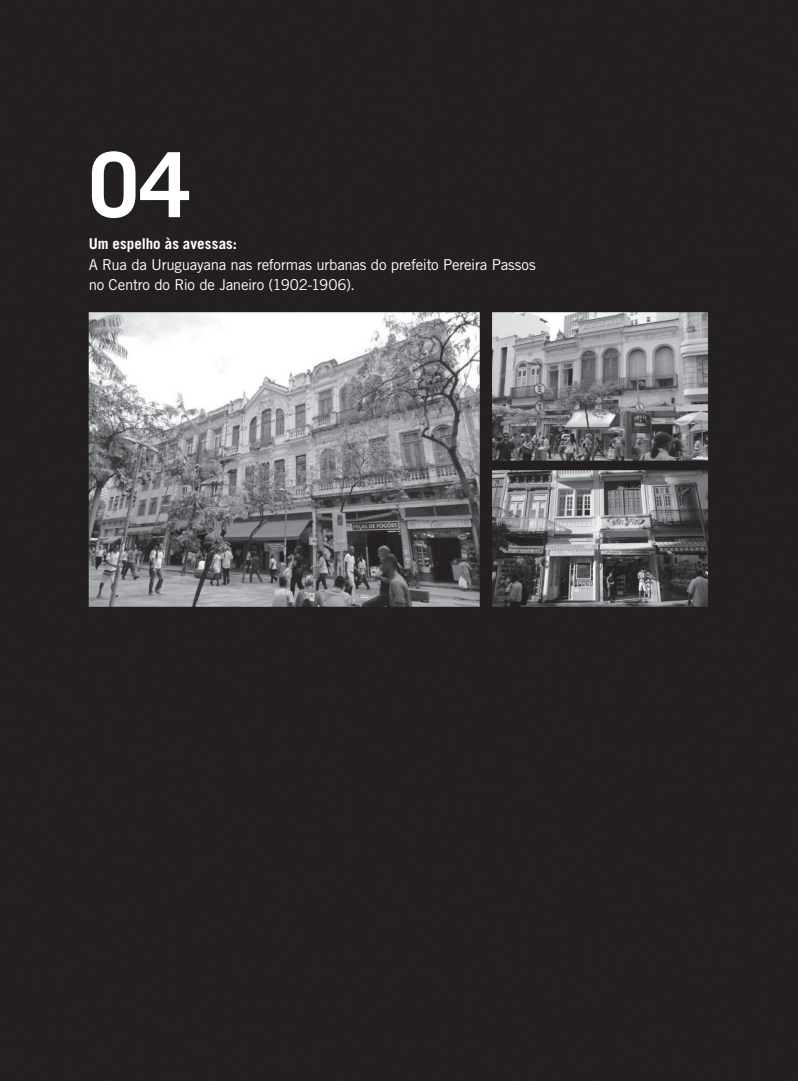
<style>
.page{position:relative;width:798px;height:1081px;background:#fff}
.page>*{position:absolute;margin:0;border:0;box-sizing:border-box;transform-origin:0 0}
.t1{font:700 90px "Trade Gothic LT Std";color:#fff}
.t2{font:15px/20.2px "Trade Gothic LT Std";letter-spacing:-.02em;color:#fff}
.t3{font:700 15px "Trade Gothic LT Std";color:#fff}
</style>
<div class="page">
<img style="left:0;top:0;width:797px;height:1081px">
<h1 class="t1" style="left:89px;top:130px;width:103px">04</h1>
<p class="t3" style="left:89px;top:235px;width:150px">Um espelho às avessas:</p>
<p class="t2" style="left:89px;top:254px;width:448px">A Rua da Uruguayana nas reformas urbanas do prefeito Pereira Passos no Centro do Rio de Janeiro (1902-1906).</p>
</div>
